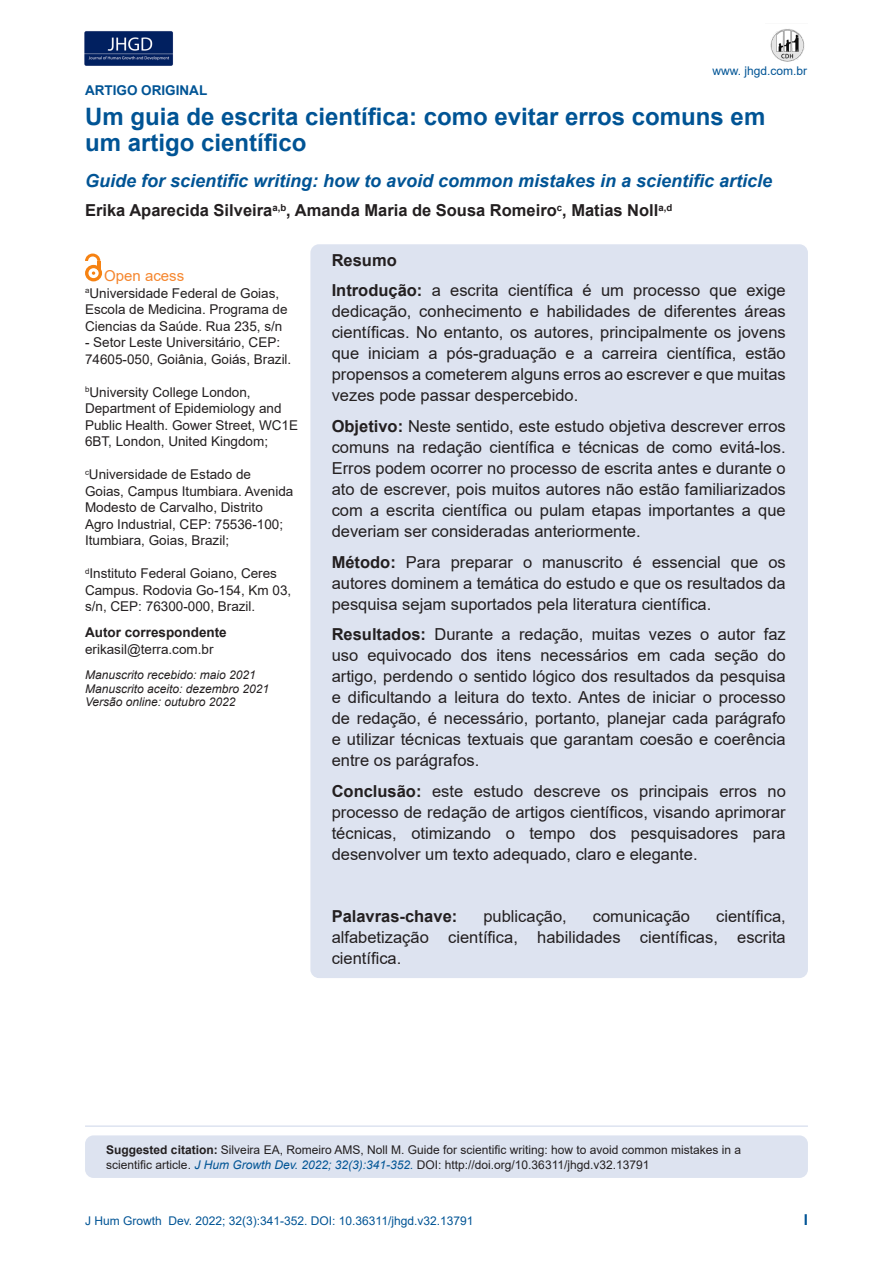
<style>
.page{position:relative;width:893px;height:1263px;background:#fff}
.page>*{position:absolute;margin:0;border:0;box-sizing:border-box;transform-origin:0 0}
.Título_4{font:700 24px/25.5px "Arial";color:#005495}
.Título_4-2{font:italic 700 18px "Arial";color:#005495}
.t1{font:16.5px/21px "Arial";color:#231f20;text-align:justify}
.t2{font:700 16.5px "Arial";color:#231f20}
.t3{font:15px "Arial";color:#f5862e}
.t4{font:700 15px "Arial";color:#005495}
.t5{font:13.5px/16.5px "Arial";color:#231f20}
.t6{font:700 13.5px "Arial";color:#231f20}
.t7{font:700 13.5px "Arial";color:#005495}
.t8{font:12px/15px "Arial";color:#231f20}
.t9{font:italic 12px "Arial";color:#231f20}
.t10{font:12px "Arial";color:#005495}
.s1{font-weight:700}
.s2{font-style:italic;color:#005495}
</style>
<div class="page">
<img style="left:84px;top:31px;width:89px;height:35px">
<img style="left:770px;top:29px;width:35px;height:33px">
<div style="left:310px;top:244px;width:498px;height:734px;background:#dde3f0;border-radius:9px"></div>
<div style="left:85px;top:1135px;width:723px;height:43px;background:#dde3f0;border-radius:9px"></div>
<svg style="left:85px;top:265px;width:17px;height:16px"></svg>
<div style="left:88px;top:268px;width:11px;height:10px;background:#fff;border-radius:50%"></div>
<svg style="left:85px;top:254px;width:15px;height:21px"></svg>
<hr style="left:85px;top:1125px;width:723px;height:2px;background:#dde3f0">
<p class="t7" style="left:85px;top:81px;width:124px">ARTIGO ORIGINAL</p>
<p class="t10" style="left:712px;top:62px;width:96px">www. jhgd.com.br</p>
<p class="Título_4" style="left:85px;top:104px;width:682px">Um guia de escrita científica: como evitar erros comuns em um artigo científico</p>
<p class="Título_4-2" style="left:85px;top:169px;width:689px">Guide for scientific writing: how to avoid common mistakes in a scientific article</p>
<p class="t2" style="left:85px;top:199px;width:589px">Erika Aparecida Silveira<sup>a,b</sup>, Amanda Maria de Sousa Romeiro<sup>c</sup>, Matias Noll<sup>a,d</sup></p>
<p class="t3" style="left:104px;top:266px;width:82px">Open acess</p>
<p class="t5" style="left:85px;top:285px;width:204px"><sup>a</sup>Universidade Federal de Goias,<br>Escola de Medicina. Programa de<br>Ciencias da Saúde. Rua 235, s/n</p>
<p class="t5" style="left:85px;top:334px;width:208px">- Setor Leste Universitário, CEP:<br>74605-050, Goiânia, Goiás, Brazil.</p>
<p class="t5" style="left:85px;top:384px;width:215px"><sup>b</sup>University College London,<br>Department of Epidemiology and<br>Public Health. Gower Street, WC1E<br>6BT, London, United Kingdom;</p>
<p class="t5" style="left:85px;top:466px;width:210px"><sup>c</sup>Universidade de Estado de<br>Goias, Campus Itumbiara. Avenida<br>Modesto de Carvalho, Distrito<br>Agro Industrial, CEP: 75536-100;<br>Itumbiara, Goias, Brazil;</p>
<p class="t5" style="left:85px;top:565px;width:208px"><sup>d</sup>Instituto Federal Goiano, Ceres<br>Campus. Rodovia Go-154, Km 03, s/n, CEP: 76300-000, Brazil.</p>
<p class="t6" style="left:85px;top:623px;width:143px">Autor correspondente</p>
<p class="t5" style="left:85px;top:641px;width:130px">erikasil@terra.com.br</p>
<p class="t9" style="left:85px;top:667px;width:172px">Manuscrito recebido: maio 2021</p>
<p class="t9" style="left:85px;top:681px;width:186px">Manuscrito aceito: dezembro 2021</p>
<p class="t9" style="left:85px;top:694px;width:152px">Versão online: outubro 2022</p>
<p class="t2" style="left:332px;top:248px;width:67px">Resumo</p>
<p class="t1" style="left:332px;top:280px;width:456px"><span class="s1">Introdução:</span> a escrita científica é um processo que exige dedicação, conhecimento e habilidades de diferentes áreas científicas. No entanto, os autores, principalmente os jovens que iniciam a pós-graduação e a carreira científica, estão propensos a cometerem alguns erros ao escrever e que muitas vezes pode passar despercebido.</p>
<p class="t1" style="left:332px;top:416px;width:456px"><span class="s1">Objetivo:</span> Neste sentido, este estudo objetiva descrever erros comuns na redação científica e técnicas de como evitá-los.<br>Erros podem ocorrer no processo de escrita antes e durante o ato de escrever, pois muitos autores não estão familiarizados com a escrita científica ou pulam etapas importantes a que deveriam ser consideradas anteriormente.</p>
<p class="t1" style="left:332px;top:551px;width:456px"><span class="s1">Método:</span> Para preparar o manuscrito é essencial que os autores dominem a temática do estudo e que os resultados da pesquisa sejam suportados pela literatura científica.</p>
<p class="t1" style="left:332px;top:624px;width:456px"><span class="s1">Resultados:</span> Durante a redação, muitas vezes o autor faz uso equivocado dos itens necessários em cada seção do artigo, perdendo o sentido lógico dos resultados da pesquisa e dificultando a leitura do texto. Antes de iniciar o processo de redação, é necessário, portanto, planejar cada parágrafo e utilizar técnicas textuais que garantam coesão e coerência entre os parágrafos.</p>
<p class="t1" style="left:332px;top:781px;width:456px"><span class="s1">Conclusão:</span> este estudo descreve os principais erros no processo de redação de artigos científicos, visando aprimorar técnicas, otimizando o tempo dos pesquisadores para desenvolver um texto adequado, claro e elegante.</p>
<p class="t1" style="left:332px;top:905px;width:456px;text-indent:384px">científica, alfabetização científica, habilidades científicas, escrita científica.</p>
<p class="t2" style="left:332px;top:904px;width:127px">Palavras-chave:</p>
<p class="t1" style="left:483px;top:905px;width:85px">publicação,</p>
<p class="t1" style="left:593px;top:905px;width:99px">comunicação</p>
<p class="t8" style="left:106px;top:1142px;width:636px"><span class="s1">Suggested citation:</span> Silveira EA, Romeiro AMS, Noll M. Guide for scientific writing: how to avoid common mistakes in a scientific article. <span class="s2">J Hum Growth Dev. 2022; 32(3):341-352.</span> DOI: http://doi.org/10.36311/jhgd.v32.13791</p>
<p class="t10" style="left:85px;top:1212px;width:390px">J Hum Growth Dev. 2022; 32(3):341-352. DOI: 10.36311/jhgd.v32.13791</p>
<p class="t4" style="left:804px;top:1209px;width:6px">I</p>
</div>
